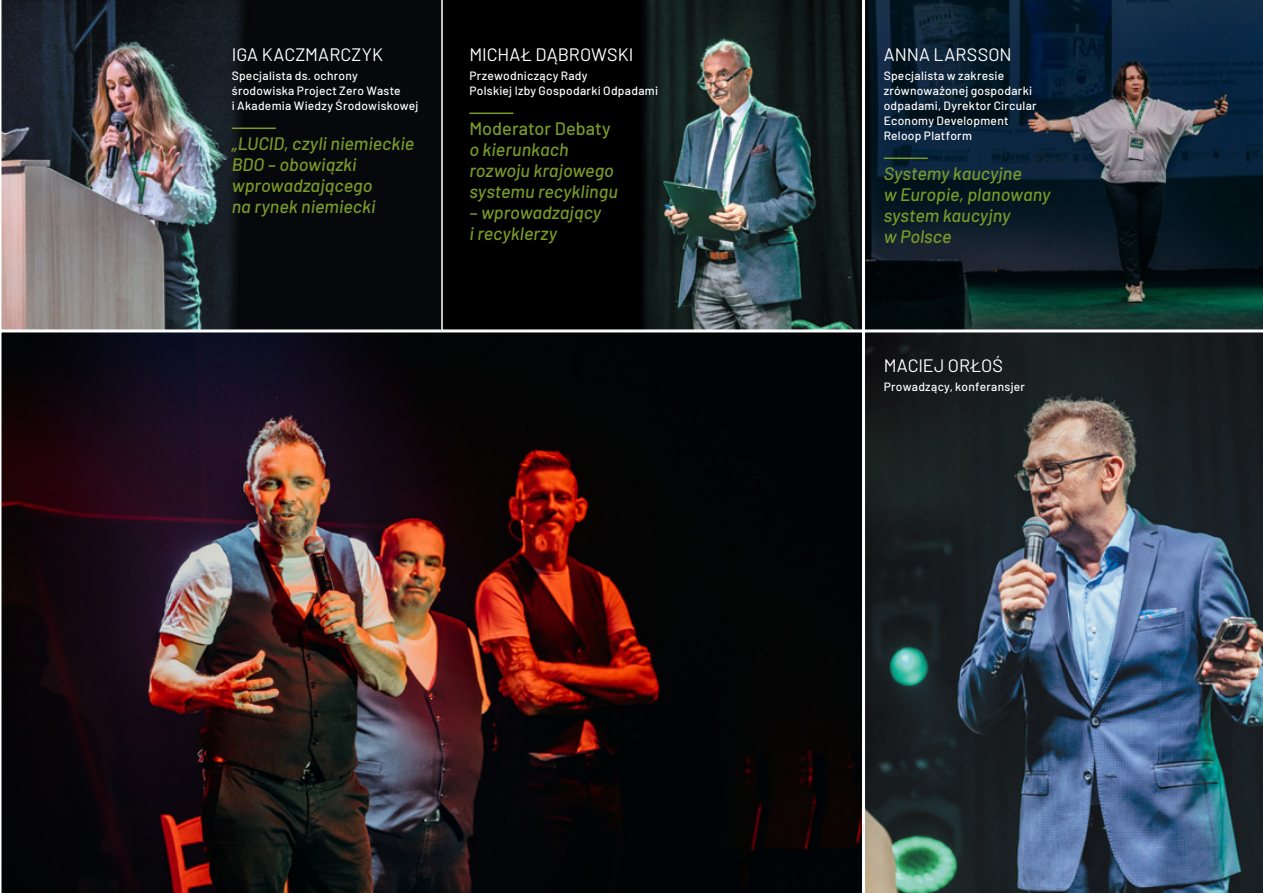
<style>
.page{position:relative;width:1263px;height:893px;background:#fff}
.page>*{position:absolute;margin:0;border:0;box-sizing:border-box;transform-origin:0 0}
.t1{font:italic 500 18px/21px "Barlow";color:#799b28}
.t2{font:18px "Barlow";letter-spacing:.01em;color:#fff}
.t3{font:500 18px "Barlow";letter-spacing:.005em;color:#799b28}
.t4{font:500 12px/15px "Barlow";letter-spacing:.02em;color:#fff}
</style>
<div class="page">
<img style="left:1px;top:0;width:440px;height:330px">
<svg style="left:441px;top:0;width:421px;height:331px;background:#192122"></svg>
<svg style="left:865px;top:0;width:398px;height:330px;background:#122632"></svg>
<img style="left:865px;top:332px;width:398px;height:561px">
<img style="left:1px;top:332px;width:861px;height:561px">
<hr style="left:232px;top:128px;width:44px;height:1px;background:#799b28">
<hr style="left:469px;top:113px;width:44px;height:1px;background:#799b28">
<hr style="left:884px;top:158px;width:44px;height:1px;background:#799b28">
<h1 class="t2" style="left:232px;top:41px;width:153px">IGA KACZMARCZYK</h1>
<p class="t4" style="left:232px;top:67px;width:188px">Specjalista ds. ochrony środowiska Project Zero Waste<br>i Akademia Wiedzy Środowiskowej</p>
<h1 class="t1" style="left:232px;top:132px;width:184px">„LUCID, czyli niemieckie<br>BDO – obowiązki wprowadzającego<br>na rynek niemiecki</h1>
<h1 class="t2" style="left:469px;top:41px;width:166px">MICHAŁ DĄBROWSKI</h1>
<p class="t4" style="left:469px;top:67px;width:190px">Przewodniczący Rady<br>Polskiej Izby Gospodarki Odpadami</p>
<h1 class="t3" style="left:469px;top:115px;width:143px">Moderator Debaty</h1>
<h1 class="t1" style="left:469px;top:138px;width:150px">o kierunkach rozwoju krajowego systemu recyklingu</h1>
<h1 class="t1" style="left:469px;top:201px;width:133px">– wprowadzający i recyklerzy</h1>
<h1 class="t2" style="left:884px;top:41px;width:129px">ANNA LARSSON</h1>
<p class="t4" style="left:884px;top:67px;width:154px">Specjalista w zakresie zrównoważonej gospodarki odpadami, Dyrektor Circular<br>Economy Development<br>Reloop Platform</p>
<h1 class="t1" style="left:884px;top:162px;width:168px">Systemy kaucyjne<br>w Europie, planowany system kaucyjny<br>w Polsce</h1>
<h1 class="t2" style="left:884px;top:353px;width:121px">MACIEJ ORŁOŚ</h1>
<p class="t4" style="left:884px;top:379px;width:143px">Prowadzący, konferansjer</p>
</div>
